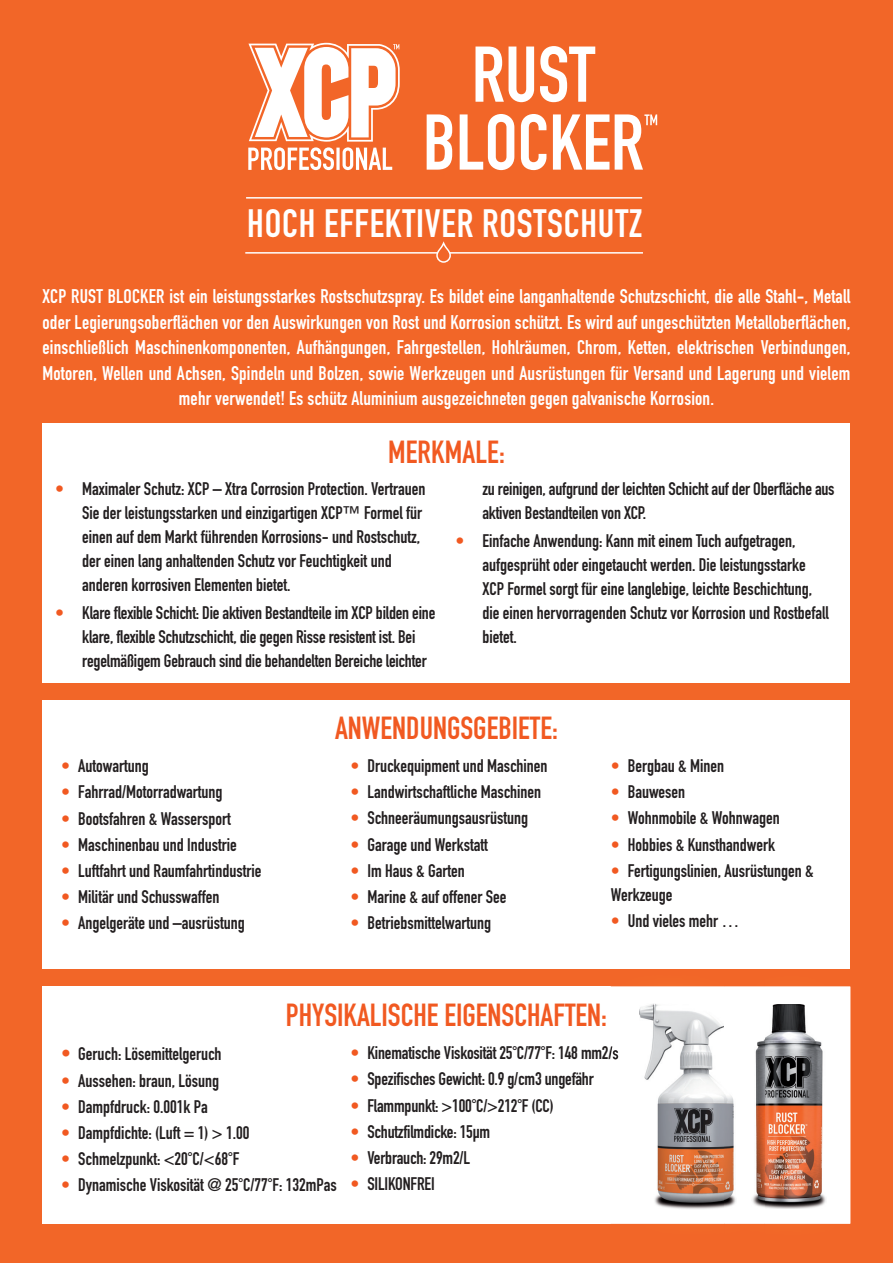
<style>
.page{position:relative;width:893px;height:1263px;background:#f26628}
.page>*{position:absolute;margin:0;border:0;box-sizing:border-box;transform-origin:0 0}
.t1{font:39px "DIN Engschrift Std";letter-spacing:.02em;color:#fff}
.t2{font:31.5px "DIN Engschrift Std";color:#f15921}
.t3{font:19.5px/25.5px "DIN Engschrift Std";letter-spacing:.01em;color:#fff;text-align:center}
.t4{font:18px/24px "DIN Engschrift Std";color:#231f20}
.s1{color:#f15921}
.s2{font-size:19.5px;color:#f15921}
</style>
<div class="page">
<svg style="left:436px;top:241px;width:15px;height:22px"></svg>
<hr style="left:245px;top:252px;width:192px;height:2px;background:#fff">
<hr style="left:450px;top:252px;width:193px;height:2px;background:#fff">
<hr style="left:246px;top:197px;width:396px;height:2px;background:#fff">
<svg style="left:248px;top:43px;width:152px;height:127px"></svg>
<div style="left:43px;top:423px;width:807px;height:259px;background:#fff"></div>
<div style="left:43px;top:699px;width:807px;height:269px;background:#fff"></div>
<div style="left:43px;top:986px;width:807px;height:238px;background:#fff"></div>
<img style="left:611px;top:986px;width:239px;height:238px">
<img style="left:765px;top:1004px;width:61px;height:205px">
<svg style="left:611px;top:1046px;width:7px;height:13px"></svg>
<img style="left:725px;top:986px;width:40px;height:238px">
<img style="left:640px;top:1004px;width:96px;height:205px">
<svg style="left:475px;top:47px;width:59px;height:55px"></svg>
<svg style="left:540px;top:46px;width:55px;height:56px"></svg>
<svg style="left:427px;top:114px;width:25px;height:56px"></svg>
<svg style="left:460px;top:114px;width:54px;height:56px"></svg>
<svg style="left:521px;top:114px;width:25px;height:56px"></svg>
<svg style="left:553px;top:114px;width:56px;height:56px"></svg>
<svg style="left:615px;top:114px;width:42px;height:56px"></svg>
<h1 class="t1" style="left:247px;top:200px;width:396px">HOCH EFFEKTIVER ROSTSCHUTZ</h1>
<p class="t3" style="left:43px;top:284px;width:809px">XCP RUST BLOCKER ist ein leistungsstarkes Rostschutzspray. Es bildet eine langanhaltende Schutzschicht, die alle Stahl-, Metall oder Legierungsoberflächen vor den Auswirkungen von Rost und Korrosion schützt. Es wird auf ungeschützten Metalloberflächen, einschließlich Maschinenkomponenten, Aufhängungen, Fahrgestellen, Hohlräumen, Chrom, Ketten, elektrischen Verbindungen, Motoren, Wellen und Achsen, Spindeln und Bolzen, sowie Werkzeugen und Ausrüstungen für Versand und Lagerung und vielem mehr verwendet! Es schütz Aluminium ausgezeichneten gegen galvanische Korrosion.</p>
<h2 class="t2" style="left:388px;top:433px;width:118px">MERKMALE:</h2>
<p class="t4" style="left:82px;top:477px;width:345px;text-indent:-27px"><span class="s1">•</span> Maximaler Schutz: XCP – Xtra Corrosion Protection. Vertrauen Sie der leistungsstarken und einzigartigen XCP™ Formel für einen auf dem Markt führenden Korrosions- und Rostschutz, der einen lang anhaltenden Schutz vor Feuchtigkeit und anderen korrosiven Elementen bietet.</p>
<p class="t4" style="left:82px;top:601px;width:355px;text-indent:-27px"><span class="s1">•</span> Klare flexible Schicht: Die aktiven Bestandteile im XCP bilden eine klare, flexible Schutzschicht, die gegen Risse resistent ist. Bei regelmäßigem Gebrauch sind die behandelten Bereiche leichter</p>
<p class="t4" style="left:482px;top:477px;width:354px">zu reinigen, aufgrund der leichten Schicht auf der Oberfläche aus aktiven Bestandteilen von XCP.</p>
<p class="t4" style="left:482px;top:529px;width:348px;text-indent:-27px"><span class="s1">•</span> Einfache Anwendung: Kann mit einem Tuch aufgetragen, aufgesprüht oder eingetaucht werden. Die leistungsstarke XCP Formel sorgt für eine langlebige, leichte Beschichtung, die einen hervorragenden Schutz vor Korrosion und Rostbefall bietet.</p>
<p class="t4" style="left:61px;top:754px;width:89px"><span class="s1">•</span> Autowartung</p>
<p class="t4" style="left:61px;top:780px;width:163px"><span class="s1">•</span> Fahrrad/Motorradwartung</p>
<p class="t4" style="left:61px;top:806px;width:171px"><span class="s1">•</span> Bootsfahren &amp; Wassersport</p>
<p class="t4" style="left:61px;top:832px;width:177px"><span class="s1">•</span> Maschinenbau und Industrie</p>
<p class="t4" style="left:61px;top:858px;width:202px"><span class="s1">•</span> Luftfahrt und Raumfahrtindustrie</p>
<p class="t4" style="left:61px;top:885px;width:160px"><span class="s1">•</span> Militär und Schusswaffen</p>
<p class="t4" style="left:61px;top:911px;width:185px"><span class="s1">•</span> Angelgeräte und –ausrüstung</p>
<h2 class="t2" style="left:335px;top:709px;width:224px">ANWENDUNGSGEBIETE:</h2>
<p class="t4" style="left:350px;top:754px;width:199px"><span class="s1">•</span> Druckequipment und Maschinen</p>
<p class="t4" style="left:350px;top:780px;width:192px"><span class="s1">•</span> Landwirtschaftliche Maschinen</p>
<p class="t4" style="left:350px;top:806px;width:179px"><span class="s1">•</span> Schneeräumungsausrüstung</p>
<p class="t4" style="left:350px;top:832px;width:139px"><span class="s1">•</span> Garage und Werkstatt</p>
<p class="t4" style="left:350px;top:858px;width:116px"><span class="s1">•</span> Im Haus &amp; Garten</p>
<p class="t4" style="left:350px;top:885px;width:158px"><span class="s1">•</span> Marine &amp; auf offener See</p>
<p class="t4" style="left:350px;top:911px;width:142px"><span class="s1">•</span> Betriebsmittelwartung</p>
<p class="t4" style="left:611px;top:754px;width:115px"><span class="s1">•</span> Bergbau &amp; Minen</p>
<p class="t4" style="left:611px;top:780px;width:76px"><span class="s1">•</span> Bauwesen</p>
<p class="t4" style="left:611px;top:806px;width:170px"><span class="s1">•</span> Wohnmobile &amp; Wohnwagen</p>
<p class="t4" style="left:611px;top:832px;width:166px"><span class="s1">•</span> Hobbies &amp; Kunsthandwerk</p>
<p class="t4" style="left:611px;top:858px;width:205px"><span class="s1">•</span> Fertigungslinien, Ausrüstungen &amp;<br>Werkzeuge</p>
<p class="t4" style="left:611px;top:908px;width:130px"><span class="s1">•</span> Und vieles mehr …</p>
<h2 class="t2" style="left:286px;top:996px;width:323px">PHYSIKALISCHE EIGENSCHAFTEN:</h2>
<p class="t4" style="left:61px;top:1042px;width:162px"><span class="s2">•</span> Geruch: Lösemittelgeruch</p>
<p class="t4" style="left:61px;top:1068px;width:159px"><span class="s1">•</span> Aussehen: braun, Lösung</p>
<p class="t4" style="left:61px;top:1094px;width:148px"><span class="s1">•</span> Dampfdruck: 0.001k Pa</p>
<p class="t4" style="left:61px;top:1120px;width:190px"><span class="s1">•</span> Dampfdichte: (Luft = 1) &gt; 1.00</p>
<p class="t4" style="left:61px;top:1147px;width:180px"><span class="s1">•</span> Schmelzpunkt: &lt;20°C/&lt;68°F</p>
<p class="t4" style="left:61px;top:1173px;width:277px"><span class="s1">•</span> Dynamische Viskosität @ 25°C/77°F: 132mPas</p>
<p class="t4" style="left:350px;top:1041px;width:270px"><span class="s1">•</span> Kinematische Viskosität 25°C/77°F: 148 mm2/s</p>
<p class="t4" style="left:350px;top:1067px;width:245px"><span class="s1">•</span> Spezifisches Gewicht: 0.9 g/cm3 ungefähr</p>
<p class="t4" style="left:350px;top:1093px;width:205px"><span class="s1">•</span> Flammpunkt: &gt;100°C/&gt;212°F (CC)</p>
<p class="t4" style="left:350px;top:1119px;width:141px"><span class="s1">•</span> Schutzfilmdicke: 15µm</p>
<p class="t4" style="left:350px;top:1145px;width:121px"><span class="s1">•</span> Verbrauch: 29m2/L</p>
<p class="t4" style="left:350px;top:1172px;width:86px"><span class="s1">•</span> SILIKONFREI</p>
</div>
